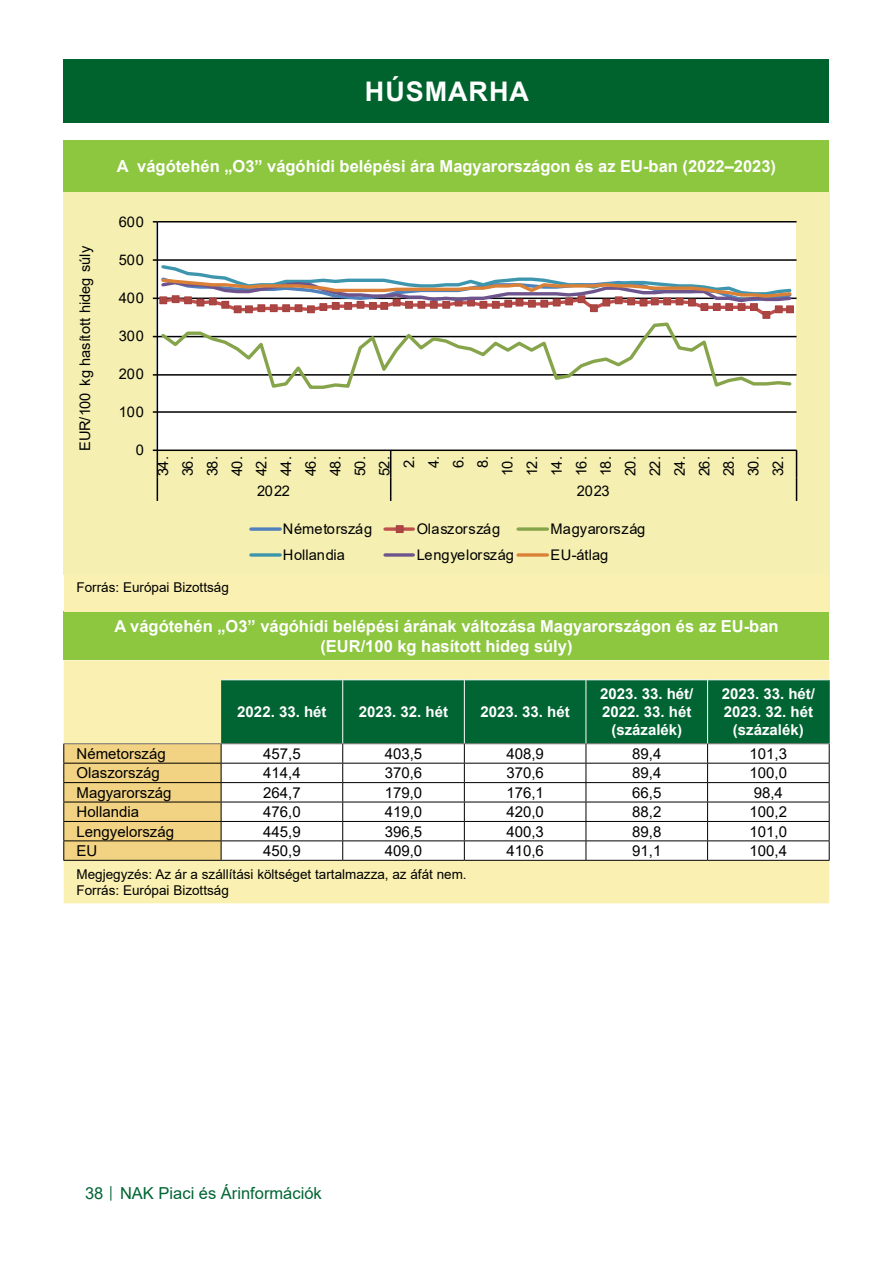
<style>
.page{position:relative;width:893px;height:1263px;background:#fff}
.page>*{position:absolute;margin:0;border:0;box-sizing:border-box;transform-origin:0 0}
.t1{font:700 27px "Arial";letter-spacing:.035em;color:#fff}
.t2{font:700 16.5px/19.8px "Arial";color:#fff;text-align:center}
.t3{font:16.5px "Arial";color:#006533}
.t4{font:15px "Arial";color:#000}
.t5{font:700 15px/18px "Arial";color:#fff;text-align:center}
.t6{font:14.7px/24.6px "Arial";letter-spacing:-.02em;color:#000;text-align:center}
.t7{font:14.7px "Arial";letter-spacing:.025em;color:#000}
.t8{font:14.7px "Arial";letter-spacing:.015em;color:#000}
.t9{font:14.7px "Arial";letter-spacing:.01em;color:#000}
.t10{font:13.5px/16.2px "Arial";color:#000}
.s1{font-size:12px}
</style>
<div class="page">
<div style="left:64px;top:60px;width:765px;height:63px;background:#00632e"></div>
<div style="left:64px;top:611px;width:765px;height:49px;background:#8dc63f"></div>
<div style="left:64px;top:660px;width:765px;height:243px;background:#faf0b1"></div>
<hr style="left:221px;top:679px;width:122px;height:1px;background:#fff">
<hr style="left:343px;top:679px;width:121px;height:1px;background:#fff">
<hr style="left:464px;top:679px;width:122px;height:1px;background:#fff">
<hr style="left:586px;top:679px;width:122px;height:1px;background:#fff">
<hr style="left:708px;top:679px;width:122px;height:1px;background:#fff">
<hr style="left:63px;top:860px;width:158px;height:1px;background:#000">
<hr style="left:221px;top:860px;width:122px;height:1px;background:#000">
<hr style="left:343px;top:860px;width:121px;height:1px;background:#000">
<hr style="left:464px;top:860px;width:122px;height:1px;background:#000">
<hr style="left:586px;top:860px;width:122px;height:1px;background:#000">
<hr style="left:708px;top:860px;width:122px;height:1px;background:#000">
<svg style="left:63px;top:680px;width:767px;height:180px"></svg>
<div style="left:64px;top:140px;width:765px;height:51px;background:#8dc63f"></div>
<div style="left:64px;top:574px;width:765px;height:37px;background:#faf0b1"></div>
<div style="left:64px;top:192px;width:765px;height:382px;background:#f5f0b1"></div>
<div style="left:157px;top:222px;width:639px;height:229px;background:#fff"></div>
<hr style="left:157px;top:411px;width:639px;height:2px;background:#000">
<hr style="left:157px;top:374px;width:639px;height:2px;background:#000">
<hr style="left:157px;top:336px;width:639px;height:1px;background:#000">
<hr style="left:157px;top:298px;width:639px;height:1px;background:#000">
<hr style="left:157px;top:259px;width:639px;height:2px;background:#000">
<hr style="left:157px;top:221px;width:639px;height:1px;background:#000">
<hr style="left:157px;top:222px;width:1px;height:228px;background:#000">
<hr style="left:157px;top:449px;width:639px;height:2px;background:#000">
<svg style="left:153px;top:449px;width:5px;height:52px"></svg>
<svg style="left:390px;top:451px;width:1px;height:50px"></svg>
<svg style="left:796px;top:450px;width:1px;height:51px"></svg>
<svg style="left:153px;top:259px;width:641px;height:132px"></svg>
<svg style="left:251px;top:527px;width:29px;height:4px"></svg>
<svg style="left:385px;top:527px;width:28px;height:4px"></svg>
<div style="left:396px;top:526px;width:7px;height:6px;background:#aa4643"></div>
<div style="left:396px;top:525px;width:8px;height:8px;border:1px solid #a8423f"></div>
<svg style="left:518px;top:527px;width:29px;height:4px"></svg>
<svg style="left:251px;top:553px;width:29px;height:4px"></svg>
<svg style="left:385px;top:553px;width:28px;height:4px"></svg>
<svg style="left:518px;top:553px;width:29px;height:4px"></svg>
<h1 class="t1" style="left:365px;top:73px;width:166px">HÚSMARHA</h1>
<p class="t2" style="left:117px;top:156px;width:661px">A vágótehén „O3” vágóhídi belépési ára Magyarországon és az EU-ban (2022–2023)</p>
<p class="t6" style="left:72px;top:451px;width:207px;rotate:-90deg">EUR/100 kg hasított hideg súly</p>
<p class="t6" style="left:119px;top:209px;width:27px">600</p>
<p class="t6" style="left:119px;top:247px;width:27px">500</p>
<p class="t6" style="left:119px;top:285px;width:27px">400</p>
<p class="t6" style="left:119px;top:323px;width:27px">300</p>
<p class="t6" style="left:119px;top:361px;width:27px">200</p>
<p class="t6" style="left:119px;top:400px;width:27px">100</p>
<p class="t6" style="left:136px;top:438px;width:10px">0</p>
<p class="t6" style="left:151px;top:476px;width:22px;rotate:-90deg">34.<br>36.<br>38.<br>40.<br>42.<br>44.<br>46.<br>48.<br>50.<br>52.<br>2.<br>4.<br>6.<br>8.<br>10.<br>12.<br>14.<br>16.<br>18.<br>20.<br>22.<br>24.<br>26.<br>28.<br>30.<br>32.</p>
<p class="t6" style="left:257px;top:478px;width:34px">2022</p>
<p class="t6" style="left:577px;top:478px;width:34px">2023</p>
<p class="t7" style="left:283px;top:519px;width:91px">Németország</p>
<p class="t7" style="left:417px;top:519px;width:85px">Olaszország</p>
<p class="t8" style="left:550px;top:519px;width:96px">Magyarország</p>
<p class="t9" style="left:283px;top:544px;width:64px">Hollandia</p>
<p class="t6" style="left:417px;top:542px;width:99px">Lengyelország</p>
<p class="t6" style="left:550px;top:542px;width:59px">EU-átlag</p>
<p class="t10" style="left:77px;top:579px;width:154px">Forrás: Európai Bizottság</p>
<p class="t2" style="left:114px;top:616px;width:666px">A vágótehén „O3” vágóhídi belépési árának változása Magyarországon és az EU-ban (EUR/100 kg hasított hideg súly)</p>
<p class="t5" style="left:237px;top:703px;width:91px">2022. 33. hét</p>
<p class="t5" style="left:359px;top:703px;width:91px">2023. 32. hét</p>
<p class="t5" style="left:481px;top:703px;width:91px">2023. 33. hét</p>
<p class="t5" style="left:600px;top:685px;width:95px">2023. 33. hét/<br>2022. 33. hét (százalék)</p>
<p class="t5" style="left:722px;top:685px;width:95px">2023. 33. hét/<br>2023. 32. hét (százalék)</p>
<p class="t4" style="left:77px;top:743px;width:91px">Németország</p>
<p class="t4" style="left:263px;top:743px;width:39px">457,5</p>
<p class="t4" style="left:385px;top:743px;width:39px">403,5</p>
<p class="t4" style="left:506px;top:743px;width:39px">408,9</p>
<p class="t4" style="left:632px;top:743px;width:31px">89,4</p>
<p class="t4" style="left:750px;top:743px;width:39px">101,3</p>
<p class="t4" style="left:77px;top:763px;width:85px">Olaszország</p>
<p class="t4" style="left:263px;top:763px;width:39px">414,4</p>
<p class="t4" style="left:385px;top:763px;width:39px">370,6</p>
<p class="t4" style="left:506px;top:763px;width:39px">370,6</p>
<p class="t4" style="left:632px;top:763px;width:31px">89,4</p>
<p class="t4" style="left:750px;top:763px;width:39px">100,0</p>
<p class="t4" style="left:77px;top:782px;width:97px">Magyarország</p>
<p class="t4" style="left:263px;top:782px;width:39px">264,7</p>
<p class="t4" style="left:385px;top:782px;width:39px">179,0</p>
<p class="t4" style="left:506px;top:782px;width:39px">176,1</p>
<p class="t4" style="left:632px;top:782px;width:31px">66,5</p>
<p class="t4" style="left:754px;top:782px;width:31px">98,4</p>
<p class="t4" style="left:77px;top:801px;width:64px">Hollandia</p>
<p class="t4" style="left:263px;top:801px;width:39px">476,0</p>
<p class="t4" style="left:385px;top:801px;width:39px">419,0</p>
<p class="t4" style="left:506px;top:801px;width:39px">420,0</p>
<p class="t4" style="left:632px;top:801px;width:31px">88,2</p>
<p class="t4" style="left:750px;top:801px;width:39px">100,2</p>
<p class="t4" style="left:77px;top:821px;width:99px">Lengyelország</p>
<p class="t4" style="left:263px;top:821px;width:39px">445,9</p>
<p class="t4" style="left:385px;top:821px;width:39px">396,5</p>
<p class="t4" style="left:506px;top:821px;width:39px">400,3</p>
<p class="t4" style="left:632px;top:821px;width:31px">89,8</p>
<p class="t4" style="left:750px;top:821px;width:39px">101,0</p>
<p class="t4" style="left:77px;top:840px;width:22px">EU</p>
<p class="t4" style="left:263px;top:840px;width:39px">450,9</p>
<p class="t4" style="left:385px;top:840px;width:39px">409,0</p>
<p class="t4" style="left:506px;top:840px;width:39px">410,6</p>
<p class="t4" style="left:632px;top:840px;width:31px">91,1</p>
<p class="t4" style="left:750px;top:840px;width:39px">100,4</p>
<p class="t10" style="left:77px;top:866px;width:392px">Megjegyzés: Az ár a szállítási költséget tartalmazza, az áfát nem.<br>Forrás: Európai Bizottság</p>
<p class="t3" style="left:85px;top:1182px;width:238px">38 <span class="s1">│</span> NAK Piaci és Árinformációk</p>
</div>
